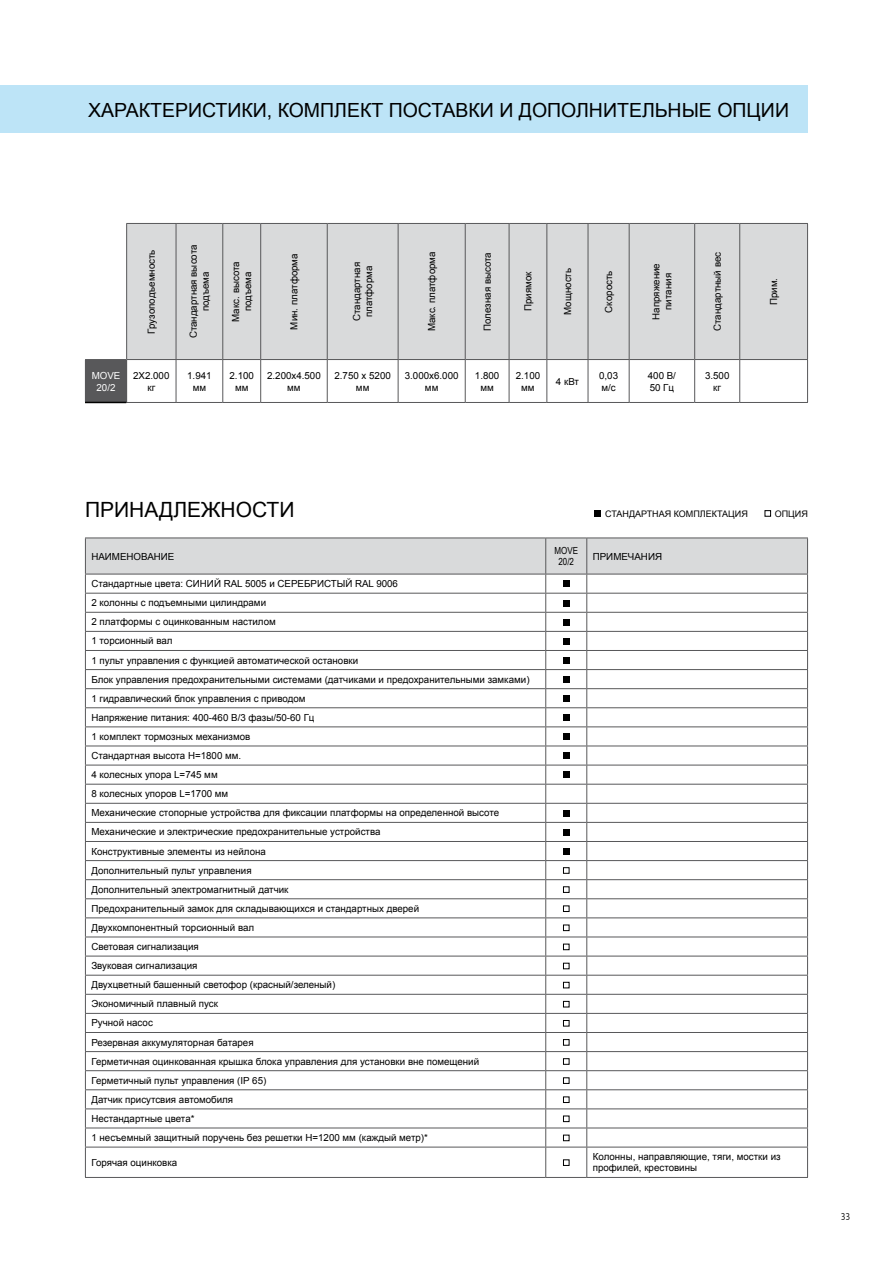
<style>
.page{position:relative;width:893px;height:1263px;background:#fff}
.page>*{position:absolute;margin:0;border:0;box-sizing:border-box;transform-origin:0 0}
.t1{font:21px "Arial";color:#000}
.t2{font:19.5px "Arial";color:#000}
.t3{font:300 condensed 10.5px "Abadi";color:#000}
.t4{font:9.75px/19px "Arial";color:#000;text-align:center}
.t5{font:9.75px/12px "Arial";color:#fff;text-align:center}
.t6{font:9.75px/11.2px "Arial Narrow";color:#000;text-align:center}
.t7{font:9px "Arial";color:#000}
</style>
<div class="page">
<div style="left:0;top:85px;width:808px;height:48px;background:#bde4f7"></div>
<div style="left:127px;top:224px;width:680px;height:135px;background:#d9dadb"></div>
<div style="left:85px;top:359px;width:42px;height:43px;background:#58585a"></div>
<hr style="left:126px;top:223px;width:50px;height:1px;background:#58585a">
<hr style="left:176px;top:223px;width:47px;height:1px;background:#58585a">
<hr style="left:176px;top:224px;width:1px;height:135px;background:#58585a">
<hr style="left:223px;top:223px;width:38px;height:1px;background:#58585a">
<hr style="left:222px;top:224px;width:1px;height:135px;background:#58585a">
<hr style="left:261px;top:223px;width:66px;height:1px;background:#58585a">
<hr style="left:260px;top:224px;width:1px;height:135px;background:#58585a">
<hr style="left:327px;top:223px;width:71px;height:1px;background:#58585a">
<hr style="left:327px;top:224px;width:1px;height:135px;background:#58585a">
<hr style="left:398px;top:223px;width:67px;height:1px;background:#58585a">
<hr style="left:398px;top:224px;width:1px;height:135px;background:#58585a">
<hr style="left:465px;top:223px;width:44px;height:1px;background:#58585a">
<hr style="left:465px;top:224px;width:1px;height:135px;background:#58585a">
<hr style="left:509px;top:223px;width:38px;height:1px;background:#58585a">
<hr style="left:509px;top:224px;width:1px;height:135px;background:#58585a">
<hr style="left:547px;top:223px;width:41px;height:1px;background:#58585a">
<hr style="left:546px;top:224px;width:1px;height:135px;background:#58585a">
<hr style="left:588px;top:223px;width:41px;height:1px;background:#58585a">
<hr style="left:588px;top:224px;width:1px;height:135px;background:#58585a">
<hr style="left:629px;top:223px;width:66px;height:1px;background:#58585a">
<hr style="left:629px;top:224px;width:1px;height:135px;background:#58585a">
<hr style="left:695px;top:223px;width:45px;height:1px;background:#58585a">
<hr style="left:694px;top:224px;width:1px;height:135px;background:#58585a">
<hr style="left:740px;top:223px;width:68px;height:1px;background:#58585a">
<hr style="left:739px;top:224px;width:1px;height:135px;background:#58585a">
<hr style="left:807px;top:224px;width:1px;height:135px;background:#58585a">
<hr style="left:127px;top:359px;width:49px;height:1px;background:#58585a">
<hr style="left:176px;top:359px;width:47px;height:1px;background:#58585a">
<hr style="left:176px;top:360px;width:1px;height:42px;background:#58585a">
<hr style="left:223px;top:359px;width:38px;height:1px;background:#58585a">
<hr style="left:222px;top:360px;width:1px;height:42px;background:#58585a">
<hr style="left:261px;top:359px;width:66px;height:1px;background:#58585a">
<hr style="left:260px;top:360px;width:1px;height:42px;background:#58585a">
<hr style="left:327px;top:359px;width:71px;height:1px;background:#58585a">
<hr style="left:327px;top:360px;width:1px;height:42px;background:#58585a">
<hr style="left:398px;top:359px;width:67px;height:1px;background:#58585a">
<hr style="left:398px;top:360px;width:1px;height:42px;background:#58585a">
<hr style="left:465px;top:359px;width:44px;height:1px;background:#58585a">
<hr style="left:465px;top:360px;width:1px;height:42px;background:#58585a">
<hr style="left:509px;top:359px;width:38px;height:1px;background:#58585a">
<hr style="left:509px;top:360px;width:1px;height:42px;background:#58585a">
<hr style="left:547px;top:359px;width:41px;height:1px;background:#58585a">
<hr style="left:546px;top:360px;width:1px;height:42px;background:#58585a">
<hr style="left:588px;top:359px;width:41px;height:1px;background:#58585a">
<hr style="left:588px;top:360px;width:1px;height:42px;background:#58585a">
<hr style="left:629px;top:359px;width:66px;height:1px;background:#58585a">
<hr style="left:629px;top:360px;width:1px;height:42px;background:#58585a">
<hr style="left:695px;top:359px;width:45px;height:1px;background:#58585a">
<hr style="left:694px;top:360px;width:1px;height:42px;background:#58585a">
<hr style="left:740px;top:359px;width:68px;height:1px;background:#58585a">
<hr style="left:739px;top:360px;width:1px;height:42px;background:#58585a">
<hr style="left:807px;top:360px;width:1px;height:42px;background:#58585a">
<hr style="left:126px;top:402px;width:50px;height:1px;background:#58585a">
<hr style="left:176px;top:402px;width:47px;height:1px;background:#58585a">
<hr style="left:223px;top:402px;width:38px;height:1px;background:#58585a">
<hr style="left:261px;top:402px;width:66px;height:1px;background:#58585a">
<hr style="left:327px;top:402px;width:71px;height:1px;background:#58585a">
<hr style="left:398px;top:402px;width:67px;height:1px;background:#58585a">
<hr style="left:465px;top:402px;width:44px;height:1px;background:#58585a">
<hr style="left:509px;top:402px;width:38px;height:1px;background:#58585a">
<hr style="left:547px;top:402px;width:41px;height:1px;background:#58585a">
<hr style="left:588px;top:402px;width:41px;height:1px;background:#58585a">
<hr style="left:629px;top:402px;width:66px;height:1px;background:#58585a">
<hr style="left:695px;top:402px;width:45px;height:1px;background:#58585a">
<hr style="left:740px;top:402px;width:68px;height:1px;background:#58585a">
<hr style="left:126px;top:224px;width:1px;height:135px;background:#58585a">
<hr style="left:85px;top:402px;width:41px;height:1px;background:#000">
<hr style="left:85px;top:1147px;width:461px;height:1px;background:#58585a">
<hr style="left:546px;top:1147px;width:41px;height:1px;background:#58585a">
<hr style="left:545px;top:1147px;width:1px;height:30px;background:#58585a">
<hr style="left:587px;top:1147px;width:221px;height:1px;background:#58585a">
<hr style="left:586px;top:1147px;width:1px;height:30px;background:#58585a">
<hr style="left:807px;top:1147px;width:1px;height:30px;background:#58585a">
<hr style="left:85px;top:1147px;width:1px;height:30px;background:#58585a">
<hr style="left:85px;top:1177px;width:461px;height:1px;background:#58585a">
<hr style="left:546px;top:1177px;width:41px;height:1px;background:#58585a">
<hr style="left:587px;top:1177px;width:221px;height:1px;background:#58585a">
<svg style="left:85px;top:538px;width:723px;height:609px"></svg>
<div style="left:563px;top:1159px;width:6px;height:7px;border:1px solid #000"></div>
<div style="left:594px;top:510px;width:6px;height:7px;background:#000"></div>
<div style="left:765px;top:510px;width:6px;height:7px;border:1px solid #000"></div>
<h2 class="t2" style="left:88px;top:97px;width:27px">Характеристики</h2>
<h2 class="t2" style="left:267px;top:97px;width:25px">, комплект</h2>
<h2 class="t2" style="left:389px;top:97px;width:14px">поставки</h2>
<h2 class="t2" style="left:499px;top:97px;width:34px">и дополнител</h2>
<h2 class="t2" style="left:655px;top:97px;width:28px">ьные</h2>
<h2 class="t2" style="left:717px;top:97px;width:15px">опции</h2>
<p class="t4" style="left:142px;top:334px;width:86px;rotate:-90deg">Грузоподъемность</p>
<p class="t4" style="left:188px;top:338px;width:95px;line-height:12px;rotate:-90deg">Стандартная высота подъема</p>
<p class="t4" style="left:230px;top:322px;width:62px;line-height:12px;rotate:-90deg">Макс. высота подъема</p>
<p class="t4" style="left:285px;top:329px;width:78px;rotate:-90deg">Мин. платформа</p>
<p class="t4" style="left:351px;top:321px;width:61px;line-height:12px;rotate:-90deg">Стандартная платформа</p>
<p class="t4" style="left:422px;top:331px;width:81px;rotate:-90deg">Макс. платформа</p>
<p class="t4" style="left:478px;top:331px;width:80px;rotate:-90deg">Полезная высота</p>
<p class="t4" style="left:519px;top:311px;width:41px;rotate:-90deg">Приямок</p>
<p class="t4" style="left:558px;top:315px;width:48px;rotate:-90deg">Мощность</p>
<p class="t4" style="left:599px;top:313px;width:44px;rotate:-90deg">Скорость</p>
<p class="t4" style="left:650px;top:320px;width:58px;line-height:12px;rotate:-90deg">Напряжение питания</p>
<p class="t4" style="left:708px;top:331px;width:80px;rotate:-90deg">Стандартный вес</p>
<p class="t5" style="left:92px;top:369px;width:30px">MOVE<br>20/2</p>
<p class="t4" style="left:133px;top:369px;width:38px;line-height:12px">2X2.000 кг</p>
<p class="t4" style="left:187px;top:369px;width:26px;line-height:12px">1.941 мм</p>
<p class="t4" style="left:230px;top:369px;width:26px;line-height:12px">2.100 мм</p>
<p class="t4" style="left:267px;top:369px;width:55px;line-height:12px">2.200x4.500 мм</p>
<p class="t4" style="left:334px;top:369px;width:58px;line-height:12px">2.750 x 5200 мм</p>
<p class="t4" style="left:405px;top:369px;width:55px;line-height:12px">3.000x6.000 мм</p>
<p class="t4" style="left:475px;top:369px;width:26px;line-height:12px">1.800 мм</p>
<p class="t4" style="left:516px;top:369px;width:26px;line-height:12px">2.100 мм</p>
<p class="t4" style="left:556px;top:372px;width:25px">4 кВт</p>
<p class="t4" style="left:599px;top:369px;width:20px;line-height:12px;text-align:left">0,03 м/с</p>
<p class="t4" style="left:648px;top:369px;width:30px;line-height:12px;text-align:left">400 В/<br>50 Гц</p>
<p class="t4" style="left:705px;top:369px;width:26px;line-height:12px">3.500 кг</p>
<p class="t4" style="left:764px;top:305px;width:29px;rotate:-90deg">Прим.</p>
<h1 class="t1" style="left:85px;top:496px;width:211px">ПРИНАДЛЕЖНОСТИ</h1>
<p class="t7" style="left:605px;top:508px;width:144px">СТАНДАРТНАЯ КОМПЛЕКТАЦИЯ</p>
<p class="t7" style="left:775px;top:508px;width:35px">ОПЦИЯ</p>
<p class="t4" style="left:91px;top:547px;width:85px">НАИМЕНОВАНИЕ</p>
<p class="t6" style="left:554px;top:545px;width:25px">MOVE<br>20/2</p>
<p class="t4" style="left:593px;top:547px;width:71px">ПРИМЕЧАНИЯ</p>
<p class="t4" style="left:91px;top:574px;width:440px;text-align:left">Стандартные цвета: СИНИЙ RAL 5005 и СЕРЕБРИСТЫЙ RAL 9006<br>2 колонны с подъемными цилиндрами<br>2 платформы с оцинкованным настилом<br>1 торсионный вал<br>1 пульт управления с функцией автоматической остановки<br>Блок управления предохранительными системами (датчиками и предохранительными замками)<br>1 гидравлический блок управления с приводом<br>Напряжение питания: 400-460 В/3 фазы/50-60 Гц<br>1 комплект тормозных механизмов<br>Стандартная высота H =1800 мм.<br>4 колесных упора L=745 мм<br>8 колесных упоров L=1700 мм<br>Механические стопорные устройства для фиксации платформы на определенной высоте Механические и электрические предохранительные устройства<br>Конструктивные элементы из нейлона<br>Дополнительный пульт управления<br>Дополнительный электромагнитный датчик<br>Предохранительный замок для складывающихся и стандартных дверей<br>Двухкомпонентный торсионный вал<br>Световая сигнализация<br>Звуковая сигнализация<br>Двухцветный башенный светофор (красный/зеленый)<br>Экономичный плавный пуск<br>Ручной насос<br>Резервная аккумуляторная батарея<br>Герметичная оцинкованная крышка блока управления для установки вне помещений Герметичный пульт управления (IP 65)<br>Датчик присутсвия автомобиля<br>Нестандартные цвета*<br>1 несъемный защитный поручень без решетки H =1200 мм (каждый метр)*</p>
<p class="t4" style="left:91px;top:1153px;width:87px">Горячая оцинковка</p>
<p class="t4" style="left:593px;top:1151px;width:189px;line-height:11.2px;text-align:left">Колонны, направляющие, тяги, мостки из профилей, крестовины</p>
<p class="t3" style="left:841px;top:1210px;width:11px">33</p>
</div>
